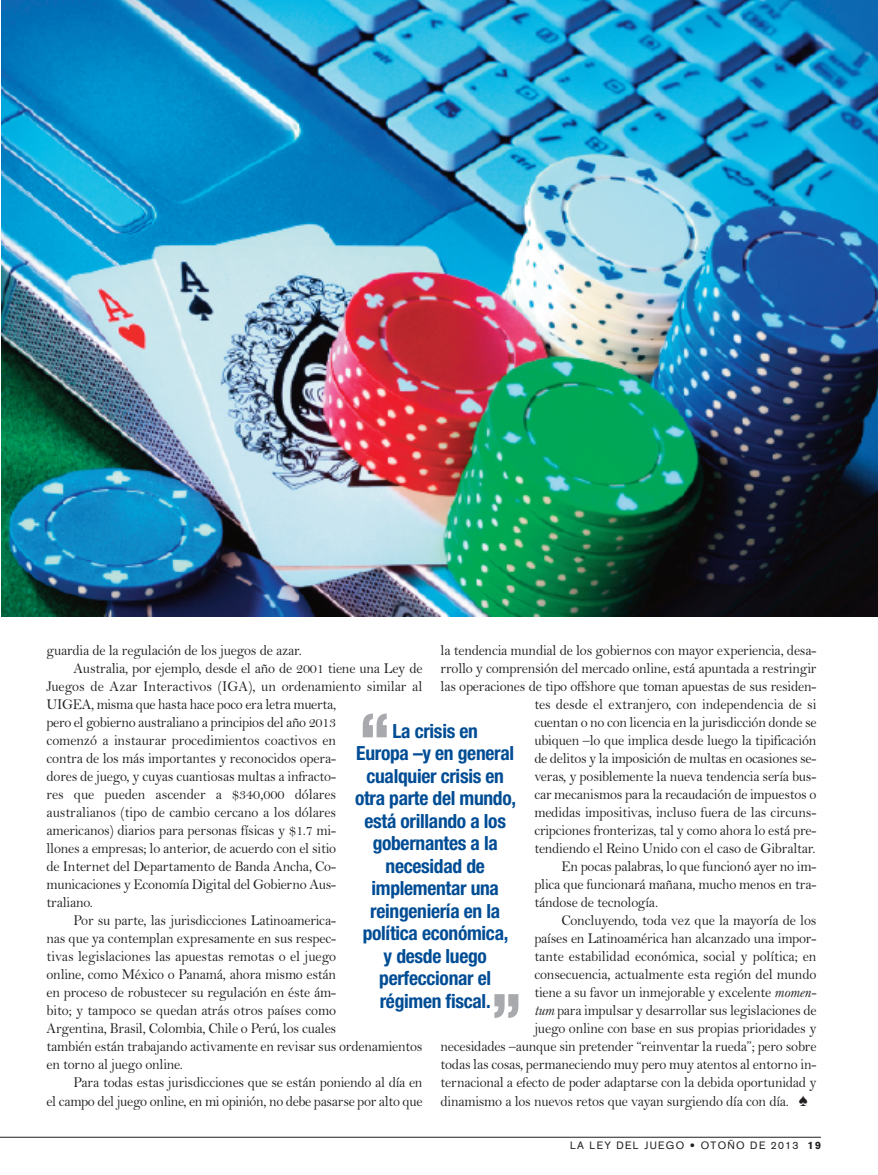
<style>
.page{position:relative;width:878px;height:1175px;background:#fff}
.page>*{position:absolute;margin:0;border:0;box-sizing:border-box;transform-origin:0 0}
.t1{font:900 condensed 63.6px "Helvetica Neue";color:#a8a9ad;scale:.95 1}
.t2{font:700 condensed 19.5px/22.5px "Helvetica Neue";letter-spacing:-.015em;color:#014d95;text-align:center}
.t3{font:15px "Bell";letter-spacing:-.015em;color:#231f20;scale:.95 1}
.t4{font:10.5px "Akzidenz Grotesk";letter-spacing:.125em;color:#231f20}
.s1{font-family:"Bell MT Italic"}
.s2{font-weight:900}
</style>
<div class="page">
<hr style="left:0;top:1137px;width:820px;height:1px;background:#231f20">
<img style="left:2px;top:0;width:876px;height:617px">
<p class="t3" style="left:47px;top:641px;width:270px">guardia de la regulación de los juegos de azar.</p>
<p class="t3" style="left:74px;top:659px;width:369px">Australia, por ejemplo, desde el año de 2001 tiene una Ley de</p>
<p class="t3" style="left:47px;top:677px;width:397px">Juegos de Azar Interactivos (IGA), un ordenamiento similar al</p>
<p class="t3" style="left:47px;top:695px;width:306px">UIGEA, misma que hasta hace poco era letra muerta,</p>
<p class="t3" style="left:47px;top:713px;width:306px">pero el gobierno australiano a principios del año 2013</p>
<p class="t3" style="left:47px;top:731px;width:306px">comenzó a instaurar procedimientos coactivos en</p>
<p class="t3" style="left:47px;top:749px;width:306px">contra de los más importantes y reconocidos opera-</p>
<p class="t3" style="left:47px;top:767px;width:306px">dores de juego, y cuyas cuantiosas multas a infracto-</p>
<p class="t3" style="left:47px;top:785px;width:306px">res que pueden ascender a $340,000 dólares</p>
<p class="t3" style="left:47px;top:803px;width:306px">australianos (tipo de cambio cercano a los dólares</p>
<p class="t3" style="left:47px;top:821px;width:306px">americanos) diarios para personas físicas y $1.7 mi-</p>
<p class="t3" style="left:47px;top:839px;width:306px">llones a empresas; lo anterior, de acuerdo con el sitio</p>
<p class="t3" style="left:47px;top:857px;width:306px">de Internet del Departamento de Banda Ancha, Co-</p>
<p class="t3" style="left:47px;top:875px;width:306px">municaciones y Economía Digital del Gobierno Aus-</p>
<p class="t3" style="left:47px;top:893px;width:50px">traliano.</p>
<p class="t3" style="left:74px;top:911px;width:278px">Por su parte, las jurisdicciones Latinoamerica-</p>
<p class="t3" style="left:47px;top:929px;width:306px">nas que ya contemplan expresamente en sus respec-</p>
<p class="t3" style="left:47px;top:947px;width:306px">tivas legislaciones las apuestas remotas o el juego</p>
<p class="t3" style="left:47px;top:965px;width:306px">online, como México o Panamá, ahora mismo están</p>
<p class="t3" style="left:47px;top:983px;width:306px">en proceso de robustecer su regulación en éste ám-</p>
<p class="t3" style="left:47px;top:1001px;width:306px">bito; y tampoco se quedan atrás otros países como</p>
<p class="t3" style="left:47px;top:1019px;width:306px">Argentina, Brasil, Colombia, Chile o Perú, los cuales</p>
<p class="t3" style="left:47px;top:1037px;width:397px">también están trabajando activamente en revisar sus ordenamientos</p>
<p class="t3" style="left:47px;top:1055px;width:145px">en torno al juego online.</p>
<p class="t3" style="left:74px;top:1073px;width:369px">Para todas estas jurisdicciones que se están poniendo al día en</p>
<p class="t3" style="left:47px;top:1091px;width:397px">el campo del juego online, en mi opinión, no debe pasarse por alto que</p>
<p class="t3" style="left:440px;top:641px;width:397px">la tendencia mundial de los gobiernos con mayor experiencia, desa-</p>
<p class="t3" style="left:440px;top:659px;width:397px">rrollo y comprensión del mercado online, está apuntada a restringir</p>
<p class="t3" style="left:440px;top:677px;width:397px">las operaciones de tipo offshore que toman apuestas de sus residen-</p>
<p class="t3" style="left:534px;top:695px;width:298px">tes desde el extranjero, con independencia de si</p>
<p class="t3" style="left:534px;top:713px;width:298px">cuentan o no con licencia en la jurisdicción donde se</p>
<p class="t3" style="left:534px;top:731px;width:298px">ubiquen –lo que implica desde luego la tipificación</p>
<p class="t3" style="left:534px;top:749px;width:298px">de delitos y la imposición de multas en ocasiones se-</p>
<p class="t3" style="left:534px;top:767px;width:298px">veras, y posiblemente la nueva tendencia sería bus-</p>
<p class="t3" style="left:534px;top:785px;width:298px">car mecanismos para la recaudación de impuestos o</p>
<p class="t3" style="left:534px;top:803px;width:298px">medidas impositivas, incluso fuera de las circuns-</p>
<p class="t3" style="left:534px;top:821px;width:298px">cripciones fronterizas, tal y como ahora lo está pre-</p>
<p class="t3" style="left:534px;top:839px;width:297px">tendiendo el Reino Unido con el caso de Gibraltar.</p>
<p class="t3" style="left:561px;top:857px;width:270px">En pocas palabras, lo que funcionó ayer no im-</p>
<p class="t3" style="left:534px;top:875px;width:298px">plica que funcionará mañana, mucho menos en tra-</p>
<p class="t3" style="left:534px;top:893px;width:132px">tándose de tecnología.</p>
<p class="t3" style="left:561px;top:911px;width:270px">Concluyendo, toda vez que la mayoría de los</p>
<p class="t3" style="left:534px;top:929px;width:298px">países en Latinoamérica han alcanzado una impor-</p>
<p class="t3" style="left:534px;top:947px;width:298px">tante estabilidad económica, social y política; en</p>
<p class="t3" style="left:534px;top:965px;width:298px">consecuencia, actualmente esta región del mundo</p>
<p class="t3" style="left:534px;top:983px;width:296px">tiene a su favor un inmejorable y excelente <span class="s1">momen-</span></p>
<p class="t3" style="left:534px;top:1001px;width:298px"><span class="s1">tum</span> para impulsar y desarrollar sus legislaciones de</p>
<p class="t3" style="left:534px;top:1019px;width:298px">juego online con base en sus propias prioridades y</p>
<p class="t3" style="left:440px;top:1037px;width:397px">necesidades –aunque sin pretender “reinventar la rueda”; pero sobre</p>
<p class="t3" style="left:440px;top:1055px;width:397px">todas las cosas, permaneciendo muy pero muy atentos al entorno in-</p>
<p class="t3" style="left:440px;top:1073px;width:397px">ternacional a efecto de poder adaptarse con la debida oportunidad y</p>
<p class="t3" style="left:440px;top:1091px;width:388px">dinamismo a los nuevos retos que vayan surgiendo día con día. ♠</p>
<h1 class="t1" style="left:360px;top:713px;width:32px">“</h1>
<h2 class="t2" style="left:355px;top:721px;width:163px">La crisis en<br>Europa –y en general cualquier crisis en otra parte del mundo, está orillando a los gobernantes a la necesidad de implementar una reingeniería en la política económica,<br>y desde luego perfeccionar el régimen fiscal.</h2>
<h1 class="t1" style="left:492px;top:994px;width:32px">”</h1>
<p class="t4" style="left:570px;top:1141px;width:252px">LA LEY DEL JUEGO • OTOÑO DE 2013 <span class="s2">19</span></p>
</div>
